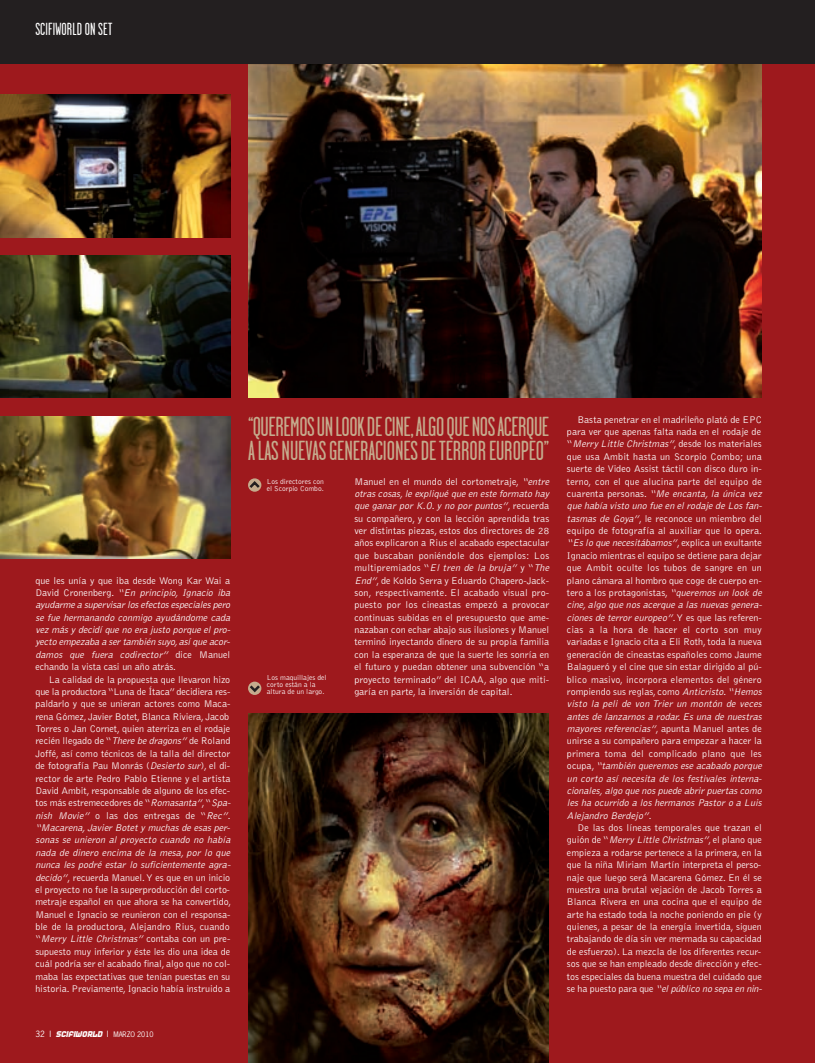
<style>
.page{position:relative;width:815px;height:1063px;background:#9e191d}
.page>*{position:absolute;margin:0;border:0;box-sizing:border-box;transform-origin:0 0}
.t1{font:27.5px/24.2px "Garage Gothic";letter-spacing:-.005em;color:#c5ab8d}
.t2{font:17.5px "Garage Gothic";letter-spacing:.01em;color:#fff}
.t3{font:300 10px/12.4px "Bell Gothic";color:#fff}
.t4{font:italic 300 10px/12.4px "Bell Gothic";color:#fff}
.t5{font:italic 8.12px "World One";color:#fff}
.t6{font:300 7.5px/6.9px "Bell Gothic";color:#fff}
.s1{font-style:normal}
.s2{font-style:italic}
.s3{font-family:"News Gothic";font-style:normal}
.s4{font-family:"News Gothic";font-style:normal;font-size:7.12px}
</style>
<div class="page">
<svg style="left:248px;top:479px;width:14px;height:12px"></svg>
<svg style="left:248px;top:683px;width:14px;height:11px"></svg>
<img style="left:248px;top:714px;width:301px;height:349px">
<img style="left:248px;top:64px;width:514px;height:334px">
<img style="left:0;top:256px;width:230px;height:142px">
<img style="left:0;top:417px;width:230px;height:142px">
<img style="left:0;top:95px;width:230px;height:142px">
<div style="left:0;top:0;width:815px;height:64px;background:#231f20"></div>
<h2 class="t2" style="left:35px;top:19px;width:78px">SCIFIWORLD ON SET</h2>
<p class="t4" style="left:35px;top:575px;width:198px"><span class="s1">que les unía y que iba desde Wong Kar Wai a David Cronenberg.</span> “En principio, Ignacio iba ayudarme a supervisar los efectos especiales pero se fue hermanando conmigo ayudándome cada vez más y decidí que no era justo porque el pro&shy;yecto empezaba a ser también suyo, así que acor&shy;damos que fuera codirector” <span class="s1">d i c e M a n u e l echando la vista casi un año atrás.</span></p>
<p class="t3" style="left:35px;top:674px;width:198px;text-indent:13px">La calidad de la propuesta que llevaron hizo que la productora “Luna de Ítaca” decidiera res&shy;paldarlo y que se unieran actores como Maca&shy;rena Gómez, Javier Botet, Blanca Riviera, Jacob Torres o Jan Cornet, quien aterriza en el rodaje recién llegado de “<span class="s2">Therebedragons”</span>de Roland Joffé, así como técnicos de la talla del director de fotografía Pau Monrás (<span class="s2">Desierto sur</span>), el di&shy;rector de arte Pedro Pablo Etienne y el artista David Ambit, responsable de alguno de los efec&shy;tos más estremecedores de “<span class="s2">Romasanta”</span>,“<span class="s2">Spa&shy;nish Movie”</span> o las dos entregas de “<span class="s2">Rec”</span>. <span class="s2">“Macarena, Javier Botet y muchas de esas per&shy;sonas se unieron al proyecto cuando no había nada de dinero encima de la mesa, por lo que nunca les podré estar lo suficientemente agra&shy;decido”</span>, recuerda Manuel.Y es que en un inicio el proyecto no fue la superproducción del corto&shy;metraje español en que ahora se ha convertido, Manuel e Ignacio se reunieron con el responsa&shy;ble de la productora, Alejandro Rius, cuando “<span class="s2">Merry Little Christmas”</span> contaba con un pre&shy;supuesto muy inferior y éste les dio una idea de cuál podría ser el acabado final, algo que no col&shy;maba las expectativas que tenían puestas en su historia. Previamente, Ignacio había instruido a</p>
<p class="t5" style="left:35px;top:1029px;width:120px"><span class="s3">32 |</span> SCIfIWORLD <span class="s3">|</span> <span class="s4">MARZO 2010</span></p>
<h1 class="t1" style="left:248px;top:414px;width:303px">“QUEREMOSUNLOOKDECINE,ALGOQUENOSACERQUE<br>ALASNUEVASGENERACIONESDETERROREUROPEO”</h1>
<p class="t6" style="left:267px;top:478px;width:58px">Los directores con el Scorpio Combo.</p>
<p class="t6" style="left:267px;top:674px;width:61px">Los maquillajes del corto están a la altura de un largo.</p>
<p class="t3" style="left:354px;top:476px;width:198px">Manuel en el mundo del cortometraje, <span class="s2">“entre otras cosas, le expliqué que en este formato hay que ganar por K.O. y no por puntos”</span>, re c u e r d a su compañero, y con la lección aprendida tras ver distintas piezas, estos dos directores de 28 años explicaron a Rius el acabado espectacular que buscaban poniéndole dos ejemplos: Los multipremiados “<span class="s2">El tren de la bruja”</span> y “<span class="s2">The End”</span>, de Koldo Serra y Eduardo Chapero-Jack&shy;son, respectivamente. El acabado visual pro&shy;puesto por los cineastas empezó a provocar continuas subidas en el presupuesto que ame&shy;nazaban con echar abajo sus ilusiones y Manuel terminó inyectando dinero de su propia familia con la esperanza de que la suerte les sonría en el futuro y puedan obtener una subvención “a proyecto terminado” del ICAA, algo que miti&shy;garía en parte, la inversión de capital.</p>
<p class="t3" style="left:567px;top:414px;width:198px;text-indent:11px">Basta penetrar en el madrileño plató de EPC para ver que apenas falta nada en el rodaje de “<span class="s2">MerryLittleChristmas”</span>, desde los materiales que usa Ambit hasta un Scorpio Combo; una suerte de Video Assist táctil con disco duro in&shy;terno, con el que alucina parte del equipo de cuarenta personas. <span class="s2">“Me encanta, la única vez que había visto uno fue en el rodaje de Los fan&shy;tasmas de Goya”</span>, le reconoce un miembro del equipo de fotografía al auxiliar que lo opera. <span class="s2">“Esloquenecesitábamos”</span>, explica un exultante Ignacio mientras el equipo se detiene para dejar que Ambit oculte los tubos de sangre en un plano cámara al hombro que coge de cuerpo en&shy;tero a los protagonistas, <span class="s2">“queremosunlookde cine, algo que nos acerque a las nuevas genera&shy;cionesdeterroreuropeo”</span>.Y es que las referen&shy;cias a la hora de hacer el corto son muy variadas e Ignacio cita a Eli Roth, toda la nueva generación de cineastas españoles como Jaume Balagueró y el cine que sin estar dirigido al pú&shy;blico masivo, incorpora elementos del género rompiendo sus reglas, como <span class="s2">Anticristo</span>. <span class="s2">“Hemos visto la peli de von Trier un montón de veces antes de lanzarnos a rodar. Es una de nuestras mayores referencias”</span>, apunta Manuel antes de unirse a su compañero para empezar a hacer la primera toma del complicado plano que les o c u p a , <span class="s2">“también queremos ese acabado porque un corto así necesita de los festivales interna&shy;cionales, algo que nos puede abrir puertas como les ha ocurrido a los hermanos Pastor o a Luis Alejandro Berdejo”</span>.</p>
<p class="t3" style="left:567px;top:822px;width:198px;text-indent:11px">De las dos líneas temporales que trazan el guión de “<span class="s2">MerryLittleChristmas”</span>, el plano que empieza a rodarse pertenece a la primera, en la que la niña Miriam Martín interpreta el perso&shy;naje que luego será Macarena Gómez. En él se muestra una brutal vejación de Jacob Torres a Blanca Rivera en una cocina que el equipo de arte ha estado toda la noche poniendo en pie (y quienes, a pesar de la energía invertida, siguen trabajando de día sin ver mermada su capacidad de esfuerzo). La mezcla de los diferentes recur&shy;sos que se han empleado desde dirección y efec&shy;tos especiales da buena muestra del cuidado que se ha puesto para que <span class="s2">“elpúbliconosepaennin-</span></p>
</div>
